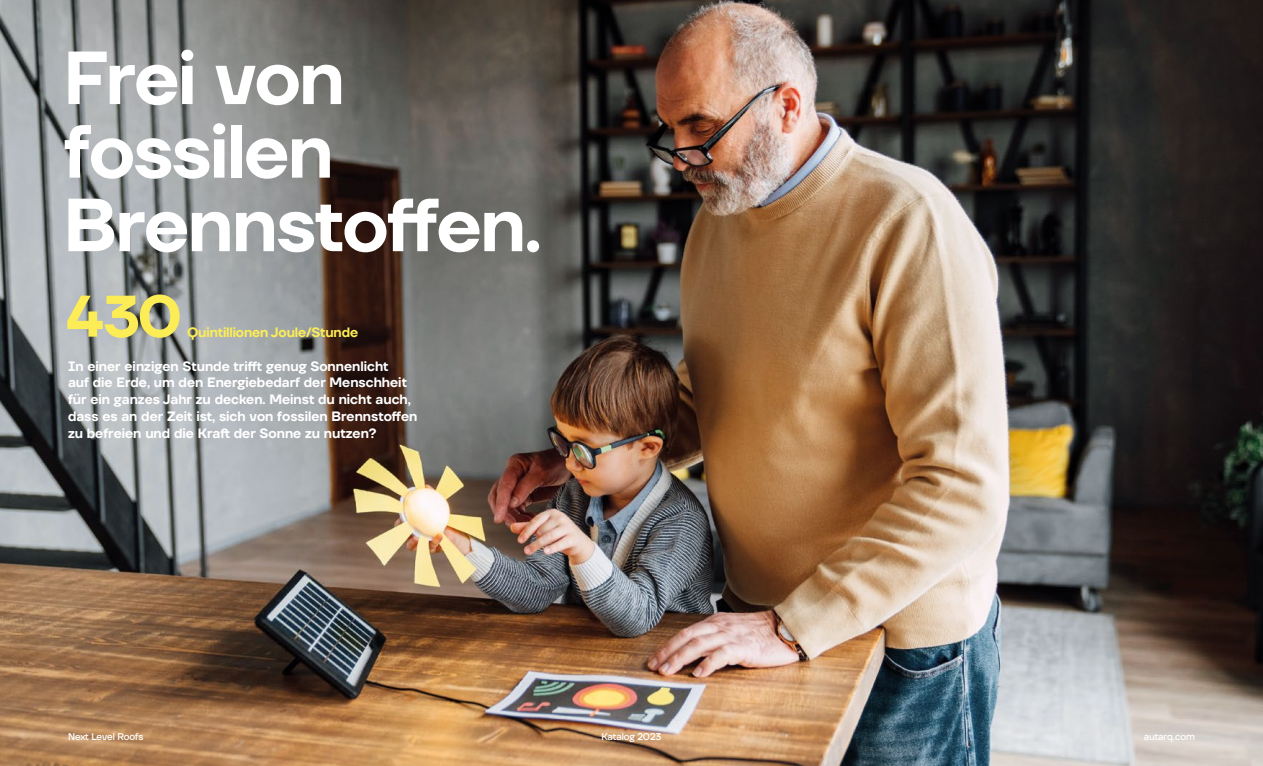
<style>
.page{position:relative;width:1263px;height:766px;background:#fff}
.page>*{position:absolute;margin:0;border:0;box-sizing:border-box;transform-origin:0 0}
.t1{font:600 75px/73.5px "TT Firs Neue";letter-spacing:-.02em;color:#fff}
.t2{font:600 58.5px "TT Firs Neue";color:#fced56}
.t3{font:600 13.5px/16.8px "TT Firs Neue";color:#fff}
.t4{font:600 13.5px "TT Firs Neue";letter-spacing:-.01em;color:#fced56}
.t5{font:500 9.75px "TT Firs Neue";letter-spacing:-.01em;color:#fff}
</style>
<div class="page">
<img style="left:0;top:0;width:1263px;height:765px">
<h1 class="t1" style="left:64px;top:41px;width:480px">Frei von fossilen<br>Brennstoffen.</h1>
<h2 class="t2" style="left:66px;top:276px;width:117px">430</h2>
<p class="t4" style="left:187px;top:322px;width:172px">Quintillionen Joule/Stunde</p>
<p class="t3" style="left:68px;top:357px;width:351px">In einer einzigen Stunde trifft genug Sonnenlicht<br>auf die Erde, um den Energiebedarf der Menschheit für ein ganzes Jahr zu decken. Meinst du nicht auch, dass es an der Zeit ist, sich von fossilen Brennstoffen zu befreien und die Kraft der Sonne zu nutzen?</p>
<p class="t5" style="left:68px;top:730px;width:77px">Next Level Roofs</p>
<p class="t5" style="left:601px;top:730px;width:62px">Katalog 2023</p>
<p class="t5" style="left:1144px;top:730px;width:53px">autarq.com</p>
</div>
